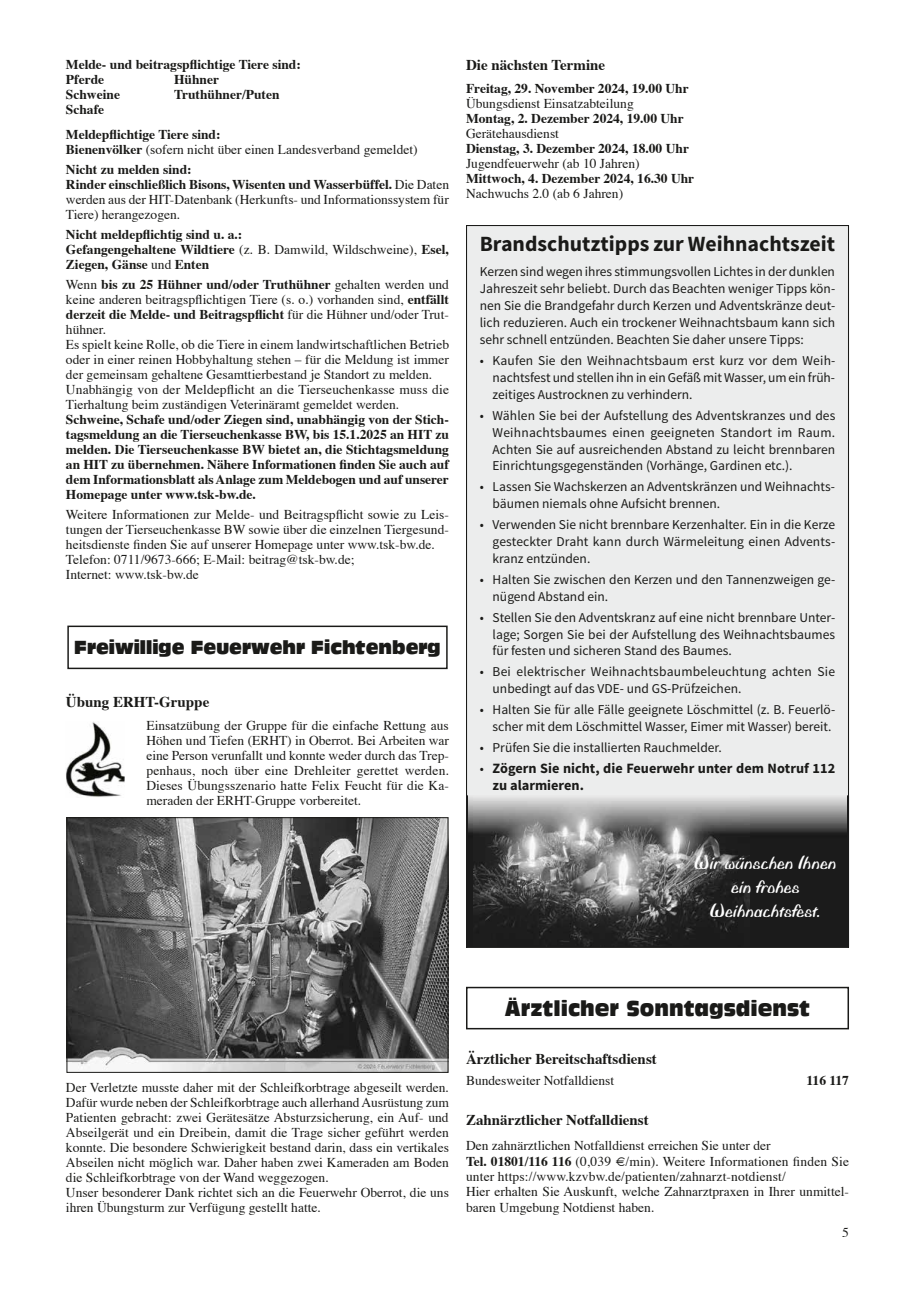
<style>
.page{position:relative;width:915px;height:1297px;background:#fff}
.page>*{position:absolute;margin:0;border:0;box-sizing:border-box;transform-origin:0 0}
.t1{font:700 21.75px "Source Sans Pro";color:#1a1a18}
.t2{font:21px "Antique Olive Compact";color:#1a1a18;scale:.9 1}
.t3{font:20.25px/24.3px "Bonita";color:#fff;text-align:center;scale:.96 1}
.t4{font:18.45px "Antique Olive Nord";color:#1a1a18;scale:.75 1}
.t5{font:700 15px "Times";color:#1a1a18}
.t6{font:700 14.25px/17px "Source Sans Pro";color:#1a1a18}
.t7{font:13.5px/15px "Times";color:#1a1a18}
.t8{font:13.5px/16.8px "Source Sans Pro";color:#1a1a18;text-align:justify}
.t9{font:700 13.5px/15px "Times";color:#1a1a18}
.s1{font-weight:700}
.s2{font-weight:400}
.s3{font-weight:400;font-size:13.5px}
</style>
<div class="page">
<div style="left:67px;top:626px;width:380px;height:43px;border:1px solid #1a1a18"></div>
<img style="left:69px;top:819px;width:377px;height:251px">
<div style="left:67px;top:817px;width:381px;height:255px;border:1px solid #1a1a18"></div>
<img style="left:66px;top:721px;width:58px;height:76px">
<div style="left:466px;top:225px;width:382px;height:723px;background:#eceded"></div>
<img style="left:466px;top:796px;width:382px;height:151px">
<img style="left:848px;top:795px;width:1px;height:152px">
<div style="left:466px;top:987px;width:382px;height:42px;border:2px solid #1a1a18"></div>
<p class="t9" style="left:66px;top:57px;width:236px">Melde- und beitragspflichtige Tiere sind:<br>Pferde</p>
<p class="t9" style="left:174px;top:72px;width:47px">Hühner</p>
<p class="t9" style="left:66px;top:87px;width:55px">Schweine</p>
<p class="t9" style="left:174px;top:87px;width:107px">Truthühner/Puten</p>
<p class="t9" style="left:66px;top:97px;width:156px;line-height:25px">Schafe<br>Meldepflichtige Tiere sind:</p>
<p class="t7" style="left:66px;top:140px;width:353px;line-height:20px"><span class="s1">Bienenvölker</span> (sofern nicht über einen Landesverband gemeldet)<br><span class="s1">Nicht zu melden sind:</span></p>
<p class="t7" style="left:66px;top:177px;width:384px;text-align:justify"><span class="s1">Rinder einschließlich Bisons, Wisenten und Wasserbüffel.</span> Die Daten werden aus der HIT-Datenbank (Herkunfts- und Informationssystem für Tiere) herangezogen.</p>
<p class="t9" style="left:66px;top:227px;width:384px">Nicht meldepflichtig sind u. a.:<br>Gefangengehaltene Wildtiere <span class="s2">(z. B. Damwild, Wildschweine),</span> Esel,<br>Ziegen, Gänse <span class="s2">und</span> Enten</p>
<p class="t7" style="left:66px;top:277px;width:384px">Wenn <span class="s1">bis zu 25 Hühner und/oder Truthühner</span> gehalten werden und keine anderen beitragspflichtigen Tiere (s. o.) vorhanden sind, <span class="s1">entfällt derzeit die Melde- und Beitragspflicht</span> für die Hühner und/oder Trut&shy;hühner.<br>Es spielt keine Rolle, ob die Tiere in einem landwirtschaftlichen Betrieb oder in einer reinen Hobbyhaltung stehen – für die Meldung ist immer der gemeinsam gehaltene Gesamttierbestand je Standort zu melden.<br>Unabhängig von der Meldepflicht an die Tierseuchenkasse muss die Tierhaltung beim zuständigen Veterinäramt gemeldet werden.</p>
<p class="t9" style="left:66px;top:412px;width:384px;text-align:justify">Schweine, Schafe und/oder Ziegen sind, unabhängig von der Stich&shy;tagsmeldung an die Tierseuchenkasse BW, bis 15.1.2025 an HIT zu melden. Die Tierseuchenkasse BW bietet an, die Stichtagsmeldung an HIT zu übernehmen. Nähere Informationen finden Sie auch auf dem Informationsblatt als Anlage zum Meldebogen und auf unserer Homepage unter www.tsk-bw.de.</p>
<p class="t7" style="left:66px;top:507px;width:384px">Weitere Informationen zur Melde- und Beitragspflicht sowie zu Leis&shy;tungen der Tierseuchenkasse BW sowie über die einzelnen Tiergesund&shy;heitsdienste finden Sie auf unserer Homepage unter www.tsk-bw.de.<br>Telefon: 0711/9673-666; E-Mail: beitrag@tsk-bw.de;<br>Internet: www.tsk-bw.de</p>
<h3 class="t4" style="left:74px;top:636px;width:490px">Freiwillige Feuerwehr Fichtenberg</h3>
<p class="t5" style="left:66px;top:692px;width:145px">Übung ERHT-Gruppe</p>
<p class="t7" style="left:146px;top:719px;width:304px;text-align:justify">Einsatzübung der Gruppe für die einfache Rettung aus Höhen und Tiefen (ERHT) in Oberrot. Bei Arbeiten war eine Person verunfallt und konnte weder durch das Trep&shy;penhaus, noch über eine Drehleiter gerettet werden.<br>Dieses Übungsszenario hatte Felix Feucht für die Ka&shy;meraden der ERHT-Gruppe vorbereitet.</p>
<p class="t5" style="left:466px;top:55px;width:141px">Die nächsten Termine</p>
<p class="t9" style="left:466px;top:82px;width:224px">Freitag, 29. November 2024, 19.00 Uhr</p>
<p class="t7" style="left:466px;top:97px;width:169px">Übungsdienst Einsatzabteilung</p>
<p class="t9" style="left:466px;top:112px;width:219px">Montag, 2. Dezember 2024, 19.00 Uhr</p>
<p class="t7" style="left:466px;top:127px;width:94px">Gerätehausdienst</p>
<p class="t9" style="left:466px;top:142px;width:224px">Dienstag, 3. Dezember 2024, 18.00 Uhr</p>
<p class="t7" style="left:466px;top:157px;width:175px">Jugendfeuerwehr (ab 10 Jahren)</p>
<p class="t9" style="left:466px;top:172px;width:230px">Mittwoch, 4. Dezember 2024, 16.30 Uhr</p>
<p class="t7" style="left:466px;top:187px;width:159px">Nachwuchs 2.0 (ab 6 Jahren)</p>
<h1 class="t1" style="left:479px;top:230px;width:357px">Brandschutztipps zur Weihnachtszeit</h1>
<p class="t8" style="left:479px;top:264px;width:357px">Kerzen sind wegen ihres stimmungsvollen Lichtes in der dunklen Jahreszeit sehr beliebt. Durch das Beachten weniger Tipps kön&shy;nen Sie die Brandgefahr durch Kerzen und Adventskränze deut&shy;lich reduzieren. Auch ein trockener Weihnachtsbaum kann sich sehr schnell entzünden. Beachten Sie daher unsere Tipps:</p>
<p class="t8" style="left:492px;top:353px;width:344px;text-indent:-13px">• Kaufen Sie den Weihnachtsbaum erst kurz vor dem Weih&shy;nachtsfest und stellen ihn in ein Gefäß mit Wasser, um ein früh&shy;zeitiges Austrocknen zu verhindern.</p>
<p class="t8" style="left:492px;top:407px;width:344px;text-indent:-13px">• Wählen Sie bei der Aufstellung des Adventskranzes und des Weihnachtsbaumes einen geeigneten Standort im Raum.<br>Achten Sie auf ausreichenden Abstand zu leicht brennbaren Einrichtungsgegenständen (Vorhänge, Gardinen etc.).</p>
<p class="t8" style="left:492px;top:479px;width:344px;text-indent:-13px">• Lassen Sie Wachskerzen an Adventskränzen und Weihnachts&shy;bäumen niemals ohne Aufsicht brennen.</p>
<p class="t8" style="left:492px;top:517px;width:344px;text-indent:-13px">• Verwenden Sie nicht brennbare Kerzenhalter. Ein in die Kerze gesteckter Draht kann durch Wärmeleitung einen Advents&shy;kranz entzünden.</p>
<p class="t8" style="left:492px;top:571px;width:344px;text-indent:-13px">• Halten Sie zwischen den Kerzen und den Tannenzweigen ge&shy;nügend Abstand ein.</p>
<p class="t8" style="left:492px;top:609px;width:344px;text-indent:-13px">• Stellen Sie den Adventskranz auf eine nicht brennbare Unter&shy;lage; Sorgen Sie bei der Aufstellung des Weihnachtsbaumes für festen und sicheren Stand des Baumes.</p>
<p class="t8" style="left:492px;top:664px;width:344px;text-indent:-13px">• Bei elektrischer Weihnachtsbaumbeleuchtung achten Sie unbedingt auf das VDE- und GS-Prüfzeichen.</p>
<p class="t8" style="left:479px;top:702px;width:357px;text-align:right">• Halten Sie für alle Fälle geeignete Löschmittel (z. B. Feuerlö&shy;scher mit dem Löschmittel Wasser, Eimer mit Wasser) bereit.</p>
<p class="t8" style="left:479px;top:739px;width:243px">• Prüfen Sie die installierten Rauchmelder.</p>
<p class="t6" style="left:492px;top:761px;width:344px;text-indent:-13px"><span class="s3">•</span> Zögern Sie nicht, die Feuerwehr unter dem Notruf 112 zu alarmieren.</p>
<h3 class="t3" style="left:693px;top:850px;width:150px">Wir wünschen Ihnen ein frohes<br>Weihnachtsfest.</h3>
<p class="t7" style="left:66px;top:1080px;width:384px">Der Verletzte musste daher mit der Schleifkorbtrage abgeseilt werden.<br>Dafür wurde neben der Schleifkorbtrage auch allerhand Ausrüstung zum Patienten gebracht: zwei Gerätesätze Absturzsicherung, ein Auf- und Abseilgerät und ein Dreibein, damit die Trage sicher geführt werden konnte. Die besondere Schwierigkeit bestand darin, dass ein vertikales Abseilen nicht möglich war. Daher haben zwei Kameraden am Boden die Schleifkorbtrage von der Wand weggezogen.<br>Unser besonderer Dank richtet sich an die Feuerwehr Oberrot, die uns ihren Übungsturm zur Verfügung gestellt hatte.</p>
<h2 class="t2" style="left:504px;top:995px;width:340px">Ärztlicher Sonntagsdienst</h2>
<p class="t5" style="left:466px;top:1049px;width:192px">Ärztlicher Bereitschaftsdienst</p>
<p class="t7" style="left:466px;top:1073px;width:150px">Bundesweiter Notfalldienst</p>
<p class="t9" style="left:806px;top:1073px;width:44px">116 117</p>
<p class="t5" style="left:466px;top:1110px;width:184px">Zahnärztlicher Notfalldienst</p>
<p class="t7" style="left:466px;top:1138px;width:384px;line-height:15.5px">Den zahnärztlichen Notfalldienst erreichen Sie unter der<br><span class="s1">Tel. 01801/116 116</span> (0,039 €/min). Weitere Informationen finden Sie unter https://www.kzvbw.de/patienten/zahnarzt-notdienst/<br>Hier erhalten Sie Auskunft, welche Zahnarztpraxen in Ihrer unmittel&shy;baren Umgebung Notdienst haben.</p>
<p class="t7" style="left:842px;top:1226px;width:8px">5</p>
</div>
